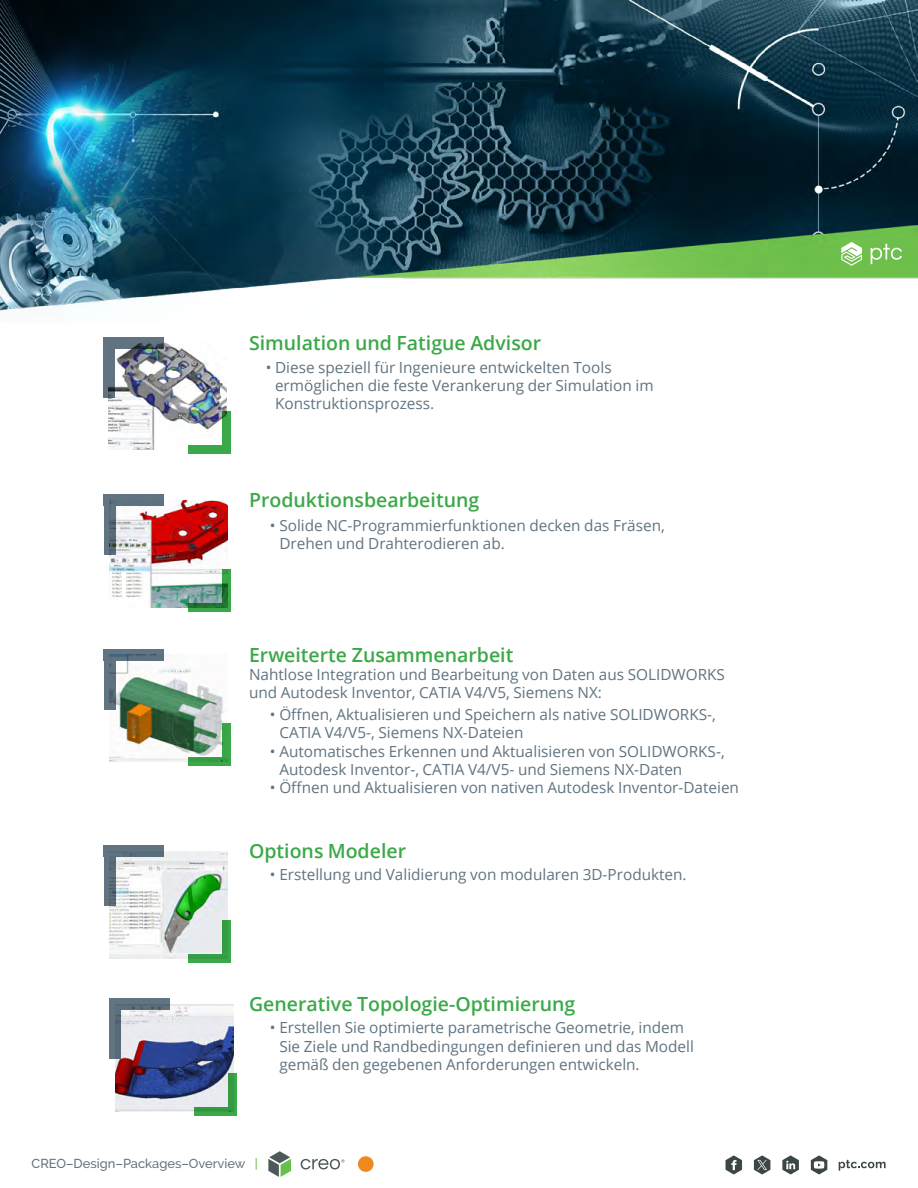
<style>
.page{position:relative;width:918px;height:1188px;background:#fff}
.page>*{position:absolute;margin:0;border:0;box-sizing:border-box;transform-origin:0 0}
.t1{font:600 19.5px "Open Sans";color:#3ba948}
.t2{font:15.3px/18.5px "Open Sans";color:#617481}
.t3{font:500 12.9px "PTC Raleway";color:#617481}
.s1{color:#6ebe4b}
</style>
<div class="page">
<svg style="left:301px;top:1159px;width:44px;height:10px"></svg>
<svg style="left:268px;top:1151px;width:23px;height:26px"></svg>
<div style="left:358px;top:1156px;width:16px;height:16px;background:#f08820;border-radius:50%"></div>
<svg style="left:726px;top:1155px;width:16px;height:20px"></svg>
<svg style="left:782px;top:1155px;width:17px;height:19px"></svg>
<svg style="left:811px;top:1155px;width:16px;height:19px"></svg>
<svg style="left:839px;top:1160px;width:47px;height:11px"></svg>
<svg style="left:754px;top:1155px;width:16px;height:19px"></svg>
<img style="left:0;top:0;width:918px;height:311px">
<svg style="left:841px;top:242px;width:21px;height:24px"></svg>
<svg style="left:871px;top:244px;width:31px;height:20px"></svg>
<img style="left:109px;top:500px;width:119px;height:107px">
<div style="left:104px;top:494px;width:60px;height:12px;background:#617481"></div>
<svg style="left:104px;top:500px;width:11px;height:55px"></svg>
<svg style="left:189px;top:603px;width:34px;height:8px"></svg>
<svg style="left:223px;top:569px;width:8px;height:42px"></svg>
<img style="left:109px;top:661px;width:117px;height:101px">
<svg style="left:115px;top:649px;width:49px;height:12px"></svg>
<svg style="left:104px;top:649px;width:11px;height:61px"></svg>
<div style="left:189px;top:757px;width:42px;height:9px;background:#37a144"></div>
<div style="left:223px;top:723px;width:8px;height:43px;background:#3ba948"></div>
<img style="left:109px;top:851px;width:119px;height:107px">
<div style="left:104px;top:845px;width:60px;height:12px;background:#617481"></div>
<svg style="left:104px;top:857px;width:11px;height:49px"></svg>
<div style="left:189px;top:954px;width:42px;height:8px;background:#369d44"></div>
<svg style="left:223px;top:920px;width:8px;height:42px"></svg>
<img style="left:109px;top:343px;width:118px;height:107px">
<svg style="left:115px;top:337px;width:49px;height:12px"></svg>
<div style="left:103px;top:337px;width:12px;height:61px;background:#617481"></div>
<div style="left:188px;top:446px;width:42px;height:8px;background:#3ba948"></div>
<div style="left:222px;top:412px;width:8px;height:42px;background:#3ba948"></div>
<img style="left:115px;top:1004px;width:118px;height:107px">
<div style="left:109px;top:999px;width:61px;height:11px;background:#617481"></div>
<div style="left:109px;top:999px;width:12px;height:60px;background:#617481"></div>
<svg style="left:195px;top:1107px;width:34px;height:8px"></svg>
<svg style="left:229px;top:1073px;width:8px;height:42px"></svg>
<p class="t1" style="left:249px;top:329px;width:294px">Simulation und Fatigue Advisor</p>
<p class="t2" style="left:275px;top:357px;width:380px;text-indent:-9px">• Diese speziell für Ingenieure entwickelten Tools ermöglichen die feste Verankerung der Simulation im<br>Konstruktionsprozess.</p>
<p class="t1" style="left:249px;top:487px;width:232px">Produktionsbearbeitung</p>
<p class="t2" style="left:279px;top:515px;width:387px;text-indent:-9px">• Solide NC-Programmierfunktionen decken das Fräsen,<br>Drehen und Drahterodieren ab.</p>
<p class="t1" style="left:249px;top:641px;width:266px">Erweiterte Zusammenarbeit</p>
<p class="t2" style="left:249px;top:665px;width:477px">Nahtlose Integration und Bearbeitung von Daten aus SOLIDWORKS und Autodesk Inventor, CATIA V4/V5, Siemens NX:</p>
<p class="t2" style="left:279px;top:705px;width:438px;text-indent:-9px">• Öffnen, Aktualisieren und Speichern als native SOLIDWORKS-,<br>CATIA V4/V5-, Siemens NX-Dateien</p>
<p class="t2" style="left:279px;top:741px;width:447px;text-indent:-9px">• Automatisches Erkennen und Aktualisieren von SOLIDWORKS-,<br>Autodesk Inventor-, CATIA V4/V5- und Siemens NX-Daten</p>
<p class="t2" style="left:270px;top:778px;width:471px">• Öffnen und Aktualisieren von nativen Autodesk Inventor-Dateien</p>
<p class="t1" style="left:249px;top:838px;width:159px">Options Modeler</p>
<p class="t2" style="left:270px;top:865px;width:418px">• Erstellung und Validierung von modularen 3D-Produkten.</p>
<p class="t1" style="left:249px;top:991px;width:328px">Generative Topologie-Optimierung</p>
<p class="t2" style="left:279px;top:1018px;width:416px;text-indent:-9px">• Erstellen Sie optimierte parametrische Geometrie, indem<br>Sie Ziele und Randbedingungen definieren und das Modell gemäß den gegebenen Anforderungen entwickeln.</p>
<p class="t3" style="left:32px;top:1156px;width:228px">CREO–Design–Packages–Overview <span class="s1">|</span></p>
</div>
